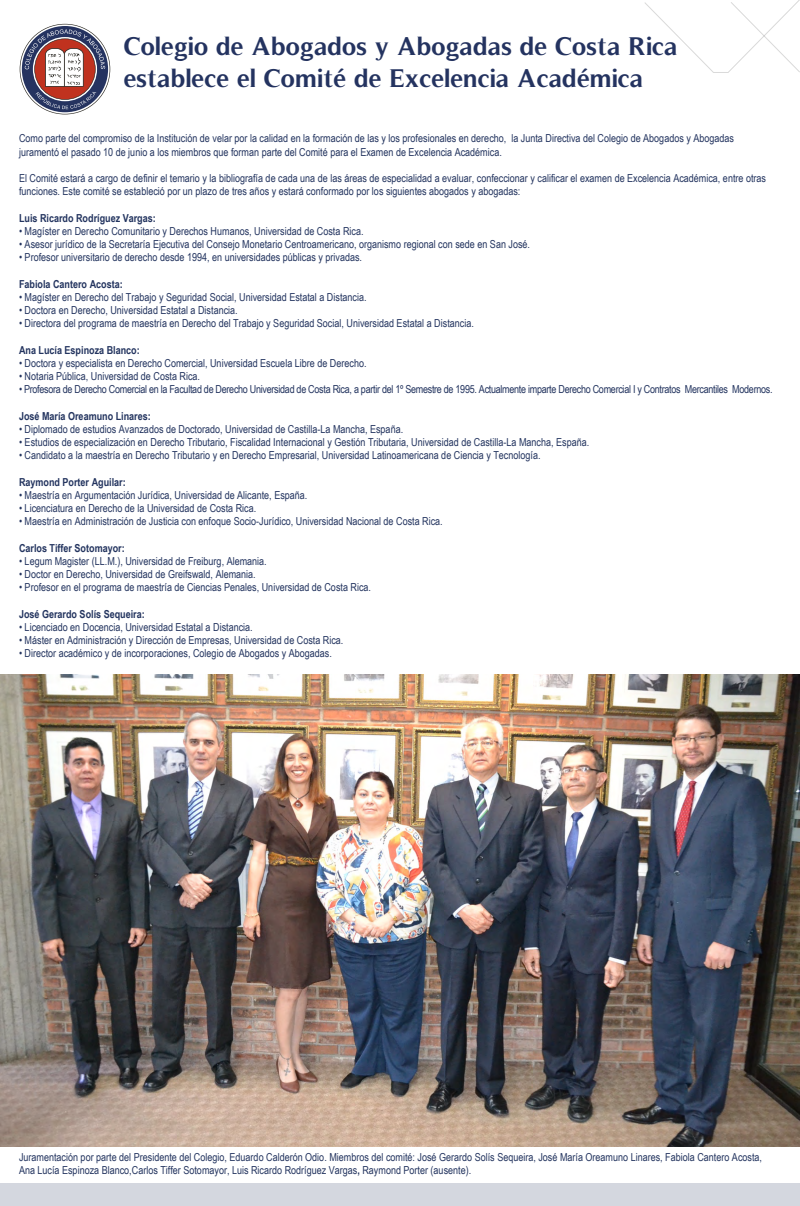
<style>
.page{position:relative;width:800px;height:1206px;background:#fff}
.page>*{position:absolute;margin:0;border:0;box-sizing:border-box;transform-origin:0 0}
.t1{font:700 25.9px/31.1px "Timeless";color:#243360}
.t2{font:11px/13.2px "Arial Narrow";color:#23345f}
.t3{font:700 11px "Arial Narrow";color:#23345f}
.t4{font:11px "Arial Narrow";letter-spacing:-.025em;color:#23345f}
.s1{font-weight:700}
</style>
<div class="page">
<svg style="left:20px;top:24px;width:90px;height:90px"></svg>
<svg style="left:645px;top:0;width:155px;height:73px"></svg>
<div style="left:0;top:1183px;width:800px;height:23px;background:#d4d7df"></div>
<img style="left:0;top:674px;width:799px;height:472px">
<h1 class="t1" style="left:124px;top:31px;width:556px">Colegio de Abogados y Abogadas de Costa Rica establece el Comité de Excelencia Académica</h1>
<p class="t2" style="left:19px;top:132px;width:717px">Como parte del compromiso de la Institución de velar por la calidad en la formación de las y los profesionales en derecho, la Junta Directiva del Colegio de Abogados y Abogadas juramentó el pasado 10 de junio a los miembros que forman parte del Comité para el Examen de Excelencia Académica.</p>
<p class="t2" style="left:19px;top:171px;width:749px">El Comité estará a cargo de definir el temario y la bibliografía de cada una de las áreas de especialidad a evaluar, confeccionar y calificar el examen de Excelencia Académica, entre otras funciones. Este comité se estableció por un plazo de tres años y estará conformado por los siguientes abogados y abogadas:</p>
<p class="t3" style="left:19px;top:209px;width:138px">Luis Ricardo Rodríguez Vargas:</p>
<p class="t2" style="left:19px;top:224px;width:346px">• Magíster en Derecho Comunitario y Derechos Humanos, Universidad de Costa Rica.</p>
<p class="t2" style="left:19px;top:237px;width:513px">• Asesor jurídico de la Secretaría Ejecutiva del Consejo Monetario Centroamericano, organismo regional con sede en San José.</p>
<p class="t2" style="left:19px;top:250px;width:345px">• Profesor universitario de derecho desde 1994, en universidades públicas y privadas.</p>
<p class="t3" style="left:19px;top:275px;width:105px">Fabiola Cantero Acosta:</p>
<p class="t2" style="left:19px;top:290px;width:349px">• Magíster en Derecho del Trabajo y Seguridad Social, Universidad Estatal a Distancia.</p>
<p class="t2" style="left:19px;top:303px;width:220px">• Doctora en Derecho, Universidad Estatal a Distancia.</p>
<p class="t2" style="left:19px;top:316px;width:456px">• Directora del programa de maestría en Derecho del Trabajo y Seguridad Social, Universidad Estatal a Distancia.</p>
<p class="t3" style="left:19px;top:341px;width:122px">Ana Lucía Espinoza Blanco:</p>
<p class="t2" style="left:19px;top:356px;width:349px">• Doctora y especialista en Derecho Comercial, Universidad Escuela Libre de Derecho.</p>
<p class="t2" style="left:19px;top:369px;width:183px">• Notaria Pública, Universidad de Costa Rica.</p>
<p class="t4" style="left:19px;top:381px;width:755px">• Profesora de Derecho Comercial en la Facultad de Derecho Universidad de Costa Rica, a partir del 1º Semestre de 1995. Actualmente imparte Derecho Comercial I y Contratos Mercantiles Modernos.</p>
<p class="t3" style="left:19px;top:407px;width:133px">José María Oreamuno Linares:</p>
<p class="t2" style="left:19px;top:422px;width:386px">• Diplomado de estudios Avanzados de Doctorado, Universidad de Castilla-La Mancha, España.</p>
<p class="t2" style="left:19px;top:435px;width:572px">• Estudios de especialización en Derecho Tributario, Fiscalidad Internacional y Gestión Tributaria, Universidad de Castilla-La Mancha, España.</p>
<p class="t2" style="left:19px;top:448px;width:523px">• Candidato a la maestría en Derecho Tributario y en Derecho Empresarial, Universidad Latinoamericana de Ciencia y Tecnología.</p>
<p class="t3" style="left:19px;top:473px;width:108px">Raymond Porter Aguilar:</p>
<p class="t2" style="left:19px;top:488px;width:290px">• Maestría en Argumentación Jurídica, Universidad de Alicante, España.</p>
<p class="t2" style="left:19px;top:501px;width:239px">• Licenciatura en Derecho de la Universidad de Costa Rica.</p>
<p class="t2" style="left:19px;top:514px;width:425px">• Maestría en Administración de Justicia con enfoque Socio-Jurídico, Universidad Nacional de Costa Rica.</p>
<p class="t3" style="left:19px;top:539px;width:107px">Carlos Tiffer Sotomayor:</p>
<p class="t2" style="left:19px;top:554px;width:249px">• Legum Magister (LL.M.), Universidad de Freiburg, Alemania.</p>
<p class="t2" style="left:19px;top:567px;width:238px">• Doctor en Derecho, Universidad de Greifswald, Alemania.</p>
<p class="t2" style="left:19px;top:580px;width:354px">• Profesor en el programa de maestría de Ciencias Penales, Universidad de Costa Rica.</p>
<p class="t3" style="left:19px;top:605px;width:127px">José Gerardo Solís Sequeira:</p>
<p class="t2" style="left:19px;top:620px;width:235px">• Licenciado en Docencia, Universidad Estatal a Distancia.</p>
<p class="t2" style="left:19px;top:633px;width:326px">• Máster en Administración y Dirección de Empresas, Universidad de Costa Rica.</p>
<p class="t2" style="left:19px;top:646px;width:315px">• Director académico y de incorporaciones, Colegio de Abogados y Abogadas.</p>
<p class="t2" style="left:19px;top:1150px;width:745px">Juramentación por parte del Presidente del Colegio, Eduardo Calderón Odio. Miembros del comité: José Gerardo Solís Sequeira, José María Oreamuno Linares, Fabiola Cantero Acosta,<br>Ana Lucía Espinoza Blanco,Carlos Tiffer Sotomayor, Luis Ricardo Rodríguez Vargas<span class="s1">,</span> Raymond Porter (ausente).</p>
</div>
